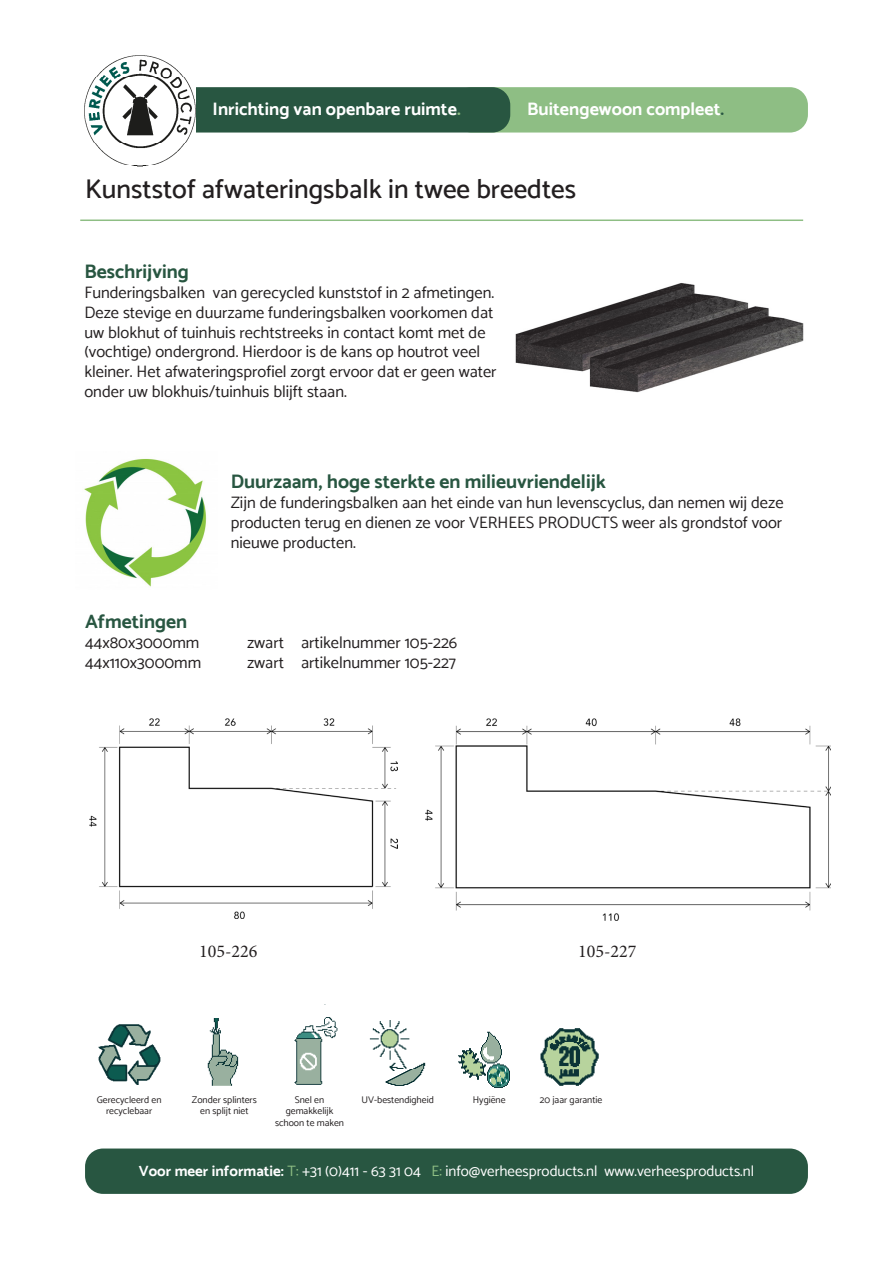
<style>
.page{position:relative;width:893px;height:1263px;background:#fff}
.page>*{position:absolute;margin:0;border:0;box-sizing:border-box;transform-origin:0 0}
.t1{font:500 27px "Catamaran";color:#231f20}
.subkop-groen{font:700 19.5px "Catamaran";color:#285641}
.t2{font:700 18px "Catamaran";color:#fff}
.t3{font:18px "Minion Pro";color:#231f20}
.t4{font:16.5px/19.8px "Catamaran";color:#231f20}
.Platte_tekst{font:15px "Catamaran";color:#fff}
.t5{font:9.75px/11.7px "Catamaran";color:#231f20;text-align:center}
.s1{color:#8ebe84}
.s2{color:#285641}
.s3{font-weight:700}
</style>
<div class="page">
<div style="left:454px;top:87px;width:354px;height:46px;background:#8ebe84;border-radius:18px"></div>
<div style="left:153px;top:87px;width:357px;height:46px;background:#285641;border-radius:18px"></div>
<img style="left:85px;top:55px;width:111px;height:112px">
<hr style="left:80px;top:219px;width:723px;height:2px;background:#8ebe84">
<div style="left:85px;top:1148px;width:723px;height:46px;background:#285641;border-radius:18px"></div>
<img style="left:84px;top:459px;width:123px;height:128px">
<img style="left:98px;top:1024px;width:63px;height:61px">
<img style="left:207px;top:1018px;width:32px;height:68px">
<img style="left:459px;top:1031px;width:51px;height:57px">
<img style="left:369px;top:1020px;width:57px;height:66px">
<img style="left:540px;top:1028px;width:59px;height:58px">
<img style="left:294px;top:1004px;width:44px;height:81px">
<img style="left:515px;top:283px;width:289px;height:110px">
<img style="left:89px;top:719px;width:309px;height:200px">
<img style="left:425px;top:718px;width:405px;height:203px">
<p class="t2" style="left:213px;top:98px;width:250px">Inrichting van openbare ruimte<span class="s1">.</span></p>
<p class="t2" style="left:527px;top:98px;width:199px">Buitengewoon compleet<span class="s2">.</span></p>
<p class="t1" style="left:85px;top:173px;width:493px">Kunststof afwateringsbalk in twee breedtes</p>
<p class="subkop-groen" style="left:84px;top:260px;width:106px">Beschrijving</p>
<p class="t4" style="left:84px;top:282px;width:414px">Funderingsbalken van gerecycled kunststof in 2 afmetingen.<br>Deze stevige en duurzame funderingsbalken voorkomen dat uw blokhut of tuinhuis rechtstreeks in contact komt met de (vochtige) ondergrond. Hierdoor is de kans op houtrot veel kleiner. Het afwateringsprofiel zorgt ervoor dat er geen water onder uw blokhuis/tuinhuis blijft staan.</p>
<p class="subkop-groen" style="left:231px;top:470px;width:377px">Duurzaam, hoge sterkte en milieuvriendelijk</p>
<p class="t4" style="left:231px;top:492px;width:554px;text-align:justify">Zijn de funderingsbalken aan het einde van hun levenscyclus, dan nemen wij deze producten terug en dienen ze voor VERHEES PRODUCTS weer als grondstof voor nieuwe producten.</p>
<p class="subkop-groen" style="left:85px;top:610px;width:104px">Afmetingen</p>
<p class="t4" style="left:85px;top:632px;width:116px">44x80x3000mm</p>
<p class="t4" style="left:247px;top:632px;width:212px">zwart artikelnummer 105-226</p>
<p class="t4" style="left:85px;top:652px;width:118px">44x110x3000mm</p>
<p class="t4" style="left:247px;top:652px;width:211px">zwart artikelnummer 105-227</p>
<p class="t3" style="left:199px;top:939px;width:60px">105-226</p>
<p class="t3" style="left:578px;top:939px;width:60px">105-227</p>
<p class="t5" style="left:97px;top:1093px;width:66px">Gerecycleerd en recyclebaar</p>
<p class="t5" style="left:192px;top:1093px;width:66px">Zonder splinters</p>
<p class="t5" style="left:200px;top:1105px;width:50px">en splijt niet</p>
<p class="t5" style="left:295px;top:1093px;width:31px">Snel en</p>
<p class="t5" style="left:362px;top:1093px;width:74px">UV-bestendigheid</p>
<p class="t5" style="left:473px;top:1093px;width:34px">Hygiëne</p>
<p class="t5" style="left:540px;top:1093px;width:64px">20 jaar garantie</p>
<p class="t5" style="left:275px;top:1105px;width:71px">gemakkelijk schoon te maken</p>
<p class="Platte_tekst" style="left:139px;top:1162px;width:617px"><span class="s3">Voor meer informatie:</span> <span class="s1">T:</span> +31 (0)411 - 63 31 04 <span class="s1">E:</span> info@verheesproducts.nl www.verheesproducts.nl</p>
</div>
